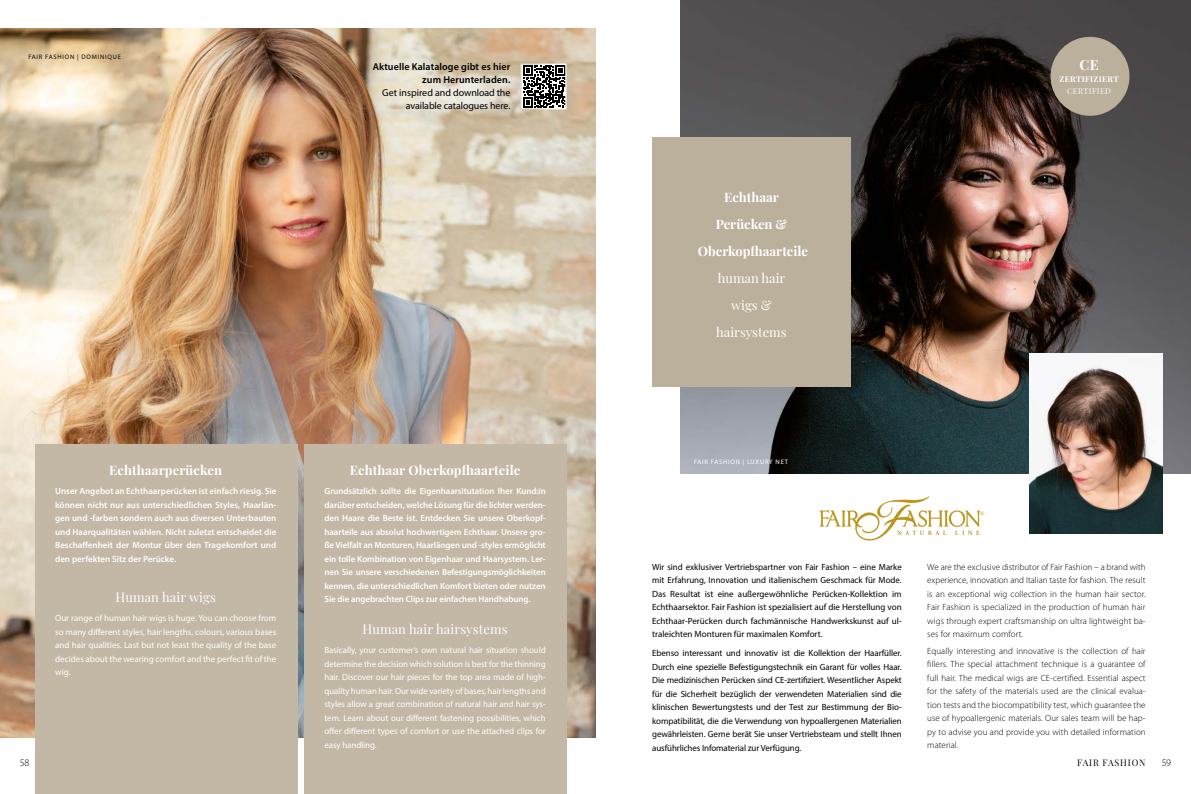
<style>
.page{position:relative;width:1191px;height:794px;background:#fff}
.page>*{position:absolute;margin:0;border:0;box-sizing:border-box;transform-origin:0 0}
.t1{font:700 14px "Playfair Display";color:#fff}
.t2{font:700 13px/27px "Playfair Display";color:#fff;text-align:center}
.t3{font:13px/27px "Playfair Display";letter-spacing:.005em;color:#fff;text-align:center}
.t4{font:10px/13px "Myriad Pro";letter-spacing:-.01em;color:#000;text-align:right}
.t5{font:600 10px/13px "Myriad Pro";letter-spacing:.01em;color:#000;text-align:right}
.t6{font:300 10px "Myriad Pro";color:#000}
.t7{font:9px/13.5px "Myriad Pro";letter-spacing:-.005em;color:#000;text-align:justify}
.t8{font:600 9px/13.5px "Myriad Pro";letter-spacing:-.01em;color:#fff;text-align:justify}
.t9{font:300 9px/13.5px "Myriad Pro";letter-spacing:.01em;color:#000;text-align:justify}
.t10{font:9px/13.5px "Myriad Pro";letter-spacing:-.01em;color:#fff;text-align:justify}
.t11{font:9px "Playfair Display";letter-spacing:.085em;color:#000}
.t12{font:700 8px "Playfair Display";letter-spacing:.045em;color:#fff}
.t13{font:8px "Playfair Display";letter-spacing:.045em;color:#fff}
.t14{font:6.5px "Myriad Pro";letter-spacing:.12em;color:#fff}
.t15{font:6.5px "Myriad Pro";letter-spacing:.12em;color:#000}
</style>
<div class="page">
<img style="left:0;top:28px;width:595px;height:709px">
<img style="left:680px;top:0;width:511px;height:473px">
<div style="left:652px;top:137px;width:198px;height:250px;background:#bbb09c"></div>
<div style="left:521px;top:64px;width:45px;height:45px;background:#fff"></div>
<svg style="left:523px;top:66px;width:41px;height:41px"></svg>
<div style="left:520px;top:64px;width:46px;height:45px;border:1px solid #fff"></div>
<div style="left:1050px;top:37px;width:79px;height:79px;background:#bbb09c;border-radius:50%"></div>
<img style="left:1029px;top:353px;width:133px;height:180px">
<div style="left:305px;top:444px;width:262px;height:350px;background:#c2b8a5"></div>
<div style="left:35px;top:444px;width:263px;height:350px;background:#c2b8a5"></div>
<svg style="left:819px;top:496px;width:165px;height:44px"></svg>
<p class="t15" style="left:28px;top:53px;width:94px">FAIR FASHION | DOMINIQUE</p>
<p class="t5" style="left:373px;top:60px;width:139px">Aktuelle Kalataloge gibt es hier zum Herunterladen.</p>
<p class="t4" style="left:382px;top:86px;width:130px">Get inspired and download the available catalogues here.</p>
<h2 class="t2" style="left:109px;top:455px;width:114px">Echthaarperücken</h2>
<p class="t8" style="left:55px;top:484px;width:223px">Unser Angebot an Echthaarperücken ist einfach riesig. Sie können nicht nur aus unterschiedlichen Styles, Haarlän&shy;gen und -farben sondern auch aus diversen Unterbauten und Haarqualitäten wählen. Nicht zuletzt entscheidet die Beschaffenheit der Montur über den Tragekomfort und den perfekten Sitz der Perücke.</p>
<h2 class="t3" style="left:115px;top:583px;width:102px">Human hair wigs</h2>
<p class="t10" style="left:55px;top:611px;width:223px">Our range of human hair wigs is huge. You can choose from so many different styles, hair lengths, colours, various bases and hair qualities. Last but not least the quality of the base decides about the wearing comfort and the perfect fit of the wig.</p>
<h2 class="t2" style="left:350px;top:455px;width:172px">Echthaar Oberkopfhaarteile</h2>
<p class="t8" style="left:324px;top:484px;width:223px">Grundsätzlich sollte die Eigenhaarsitutation Iher Kund:in darüber entscheiden, welche Lösung für die lichter werden&shy;den Haare die Beste ist. Entdecken Sie unsere Oberkopf&shy;haarteile aus absolut hochwertigem Echthaar. Unsere gro&shy;ße Vielfalt an Monturen, Haarlängen und -styles ermöglicht ein tolle Kombination von Eigenhaar und Haarsystem. Ler&shy;nen Sie unsere verschiedenen Befestigungsmöglichkeiten kennen, die unterschiedlichen Komfort bieten oder nutzen Sie die angebrachten Clips zur einfachen Handhabung.</p>
<h2 class="t3" style="left:362px;top:615px;width:147px">Human hair hairsystems</h2>
<p class="t10" style="left:324px;top:643px;width:223px">Basically, your customer‘s own natural hair situation should determine the decision which solution is best for the thinning hair. Discover our hair pieces for the top area made of high&shy;quality human hair. Our wide variety of bases, hair lengths and styles allow a great combination of natural hair and hair sys&shy;tem. Learn about our different fastening possibilities, which offer different types of comfort or use the attached clips for easy handling.</p>
<h2 class="t2" style="left:698px;top:182px;width:112px">Echthaar<br>Perücken &amp;<br>Oberkopfhaarteile</h2>
<h2 class="t3" style="left:716px;top:263px;width:72px">human hair wigs &amp; hairsystems</h2>
<h1 class="t1" style="left:1079px;top:54px;width:21px">CE</h1>
<p class="t12" style="left:1059px;top:73px;width:61px">ZERTIFIZIERT</p>
<p class="t13" style="left:1067px;top:85px;width:45px">CERTIFIED</p>
<p class="t14" style="left:694px;top:458px;width:95px">FAIR FASHION | LUXURY NET</p>
<p class="t7" style="left:652px;top:560px;width:251px">Wir sind exklusiver Vertriebspartner von Fair Fashion – eine Marke mit Erfahrung, Innovation und italienischem Geschmack für Mode.<br>Das Resultat ist eine außergewöhnliche Perücken-Kollektion im Echthaarsektor. Fair Fashion ist spezialisiert auf die Herstellung von Echthaar-Perücken durch fachmännische Handwerkskunst auf ul&shy;traleichten Monturen für maximalen Komfort.</p>
<p class="t7" style="left:652px;top:646px;width:251px">Ebenso interessant und innovativ ist die Kollektion der Haarfüller.<br>Durch eine spezielle Befestigungstechnik ein Garant für volles Haar.<br>Die medizinischen Perücken sind CE-zertifiziert. Wesentlicher Aspekt für die Sicherheit bezüglich der verwendeten Materialien sind die klinischen Bewertungstests und der Test zur Bestimmung der Bio&shy;kompatibilität, die die Verwendung von hypoallergenen Materialien gewährleisten. Gerne berät Sie unser Vertriebsteam und stellt Ihnen ausführliches Infomaterial zur Verfügung.</p>
<p class="t9" style="left:927px;top:560px;width:220px">We are the exclusive distributor of Fair Fashion – a brand with experience, innovation and Italian taste for fashion. The result is an exceptional wig collection in the human hair sector.<br>Fair Fashion is specialized in the production of human hair wigs through expert craftsmanship on ultra lightweight ba&shy;ses for maximum comfort.</p>
<p class="t9" style="left:927px;top:643px;width:220px">Equally interesting and innovative is the collection of hair fillers. The special attachment technique is a guarantee of full hair. The medical wigs are CE-certified. Essential aspect for the safety of the materials used are the clinical evalua&shy;tion tests and the biocompatibility test, which guarantee the use of hypoallergenic materials. Our sales team will be hap&shy;py to advise you and provide you with detailed information material.</p>
<p class="t6" style="left:20px;top:756px;width:11px">58</p>
<p class="t6" style="left:1161px;top:756px;width:11px">59</p>
<p class="t11" style="left:1077px;top:755px;width:70px">FAIR FASHION</p>
</div>
